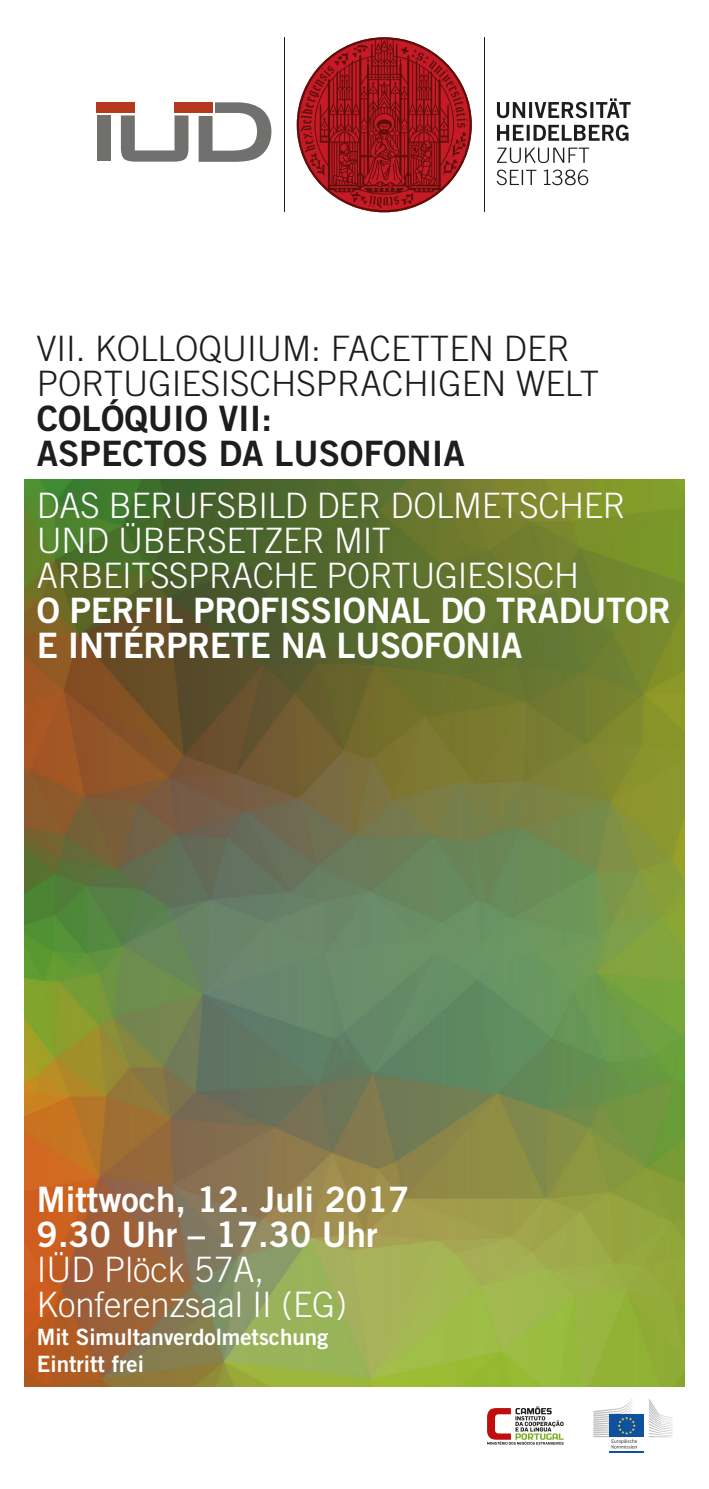
<style>
.page{position:relative;width:709px;height:1489px;background:#fff}
.page>*{position:absolute;margin:0;border:0;box-sizing:border-box;transform-origin:0 0}
.t1{font:300 35px/35px "Trade Gothic LT Std";letter-spacing:-.01em;color:#fff}
.t2{font:35px/35px "Trade Gothic LT Std Bd 2";letter-spacing:-.01em;color:#fff}
.t3{font:300 35px/35px "Trade Gothic LT Std";color:#1d1d1b}
.t4{font:35px/35px "Trade Gothic LT Std Bd 2";color:#1d1d1b}
.t5{font:22.5px/27.5px "Trade Gothic LT Pro Bd 2";color:#fff}
</style>
<div class="page">
<img style="left:25px;top:479px;width:659px;height:907px">
<svg style="left:496px;top:169px;width:92px;height:16px"></svg>
<svg style="left:497px;top:148px;width:92px;height:15px"></svg>
<svg style="left:497px;top:125px;width:131px;height:16px"></svg>
<svg style="left:497px;top:98px;width:133px;height:20px"></svg>
<hr style="left:484px;top:37px;width:1px;height:175px;background:#1d1d1b">
<svg style="left:297px;top:37px;width:175px;height:175px"></svg>
<hr style="left:284px;top:37px;width:1px;height:175px;background:#1d1d1b">
<svg style="left:199px;top:102px;width:72px;height:60px"></svg>
<svg style="left:199px;top:102px;width:16px;height:13px"></svg>
<svg style="left:121px;top:115px;width:67px;height:47px"></svg>
<div style="left:97px;top:115px;width:14px;height:46px;background:#70706f"></div>
<div style="left:97px;top:102px;width:38px;height:11px;background:#b73820"></div>
<div style="left:174px;top:102px;width:38px;height:11px;background:#b73820"></div>
<svg style="left:487px;top:1406px;width:76px;height:38px"></svg>
<hr style="left:609px;top:1450px;width:34px;height:2px;background:#0f509f">
<svg style="left:649px;top:1398px;width:23px;height:38px"></svg>
<div style="left:609px;top:1414px;width:34px;height:22px;background:#0f509f"></div>
<svg style="left:593px;top:1398px;width:44px;height:50px"></svg>
<p class="t3" style="left:37px;top:331px;width:564px">VII. KOLLOQUIUM: FACETTEN DER<br>PORTUGIESISCHSPRACHIGEN WELT</p>
<p class="t4" style="left:37px;top:401px;width:429px">COLÓQUIO VII:<br>ASPECTOS DA LUSOFONIA</p>
<p class="t1" style="left:37px;top:487px;width:590px">DAS BERUFSBILD DER DOLMETSCHER<br>UND ÜBERSETZER MIT<br>ARBEITSSPRACHE PORTUGIESISCH</p>
<p class="t2" style="left:37px;top:592px;width:635px">O PERFIL PROFISSIONAL DO TRADUTOR<br>E INTÉRPRETE NA LUSOFONIA</p>
<p class="t2" style="left:37px;top:1181px;width:374px">Mittwoch, 12. Juli 2017<br>9.30 Uhr – 17.30 Uhr</p>
<p class="t1" style="left:37px;top:1251px;width:311px">IÜD Plöck 57A,<br>Konferenzsaal II (EG)</p>
<p class="t5" style="left:37px;top:1322px;width:293px">Mit Simultanverdolmetschung<br>Eintritt frei</p>
</div>
